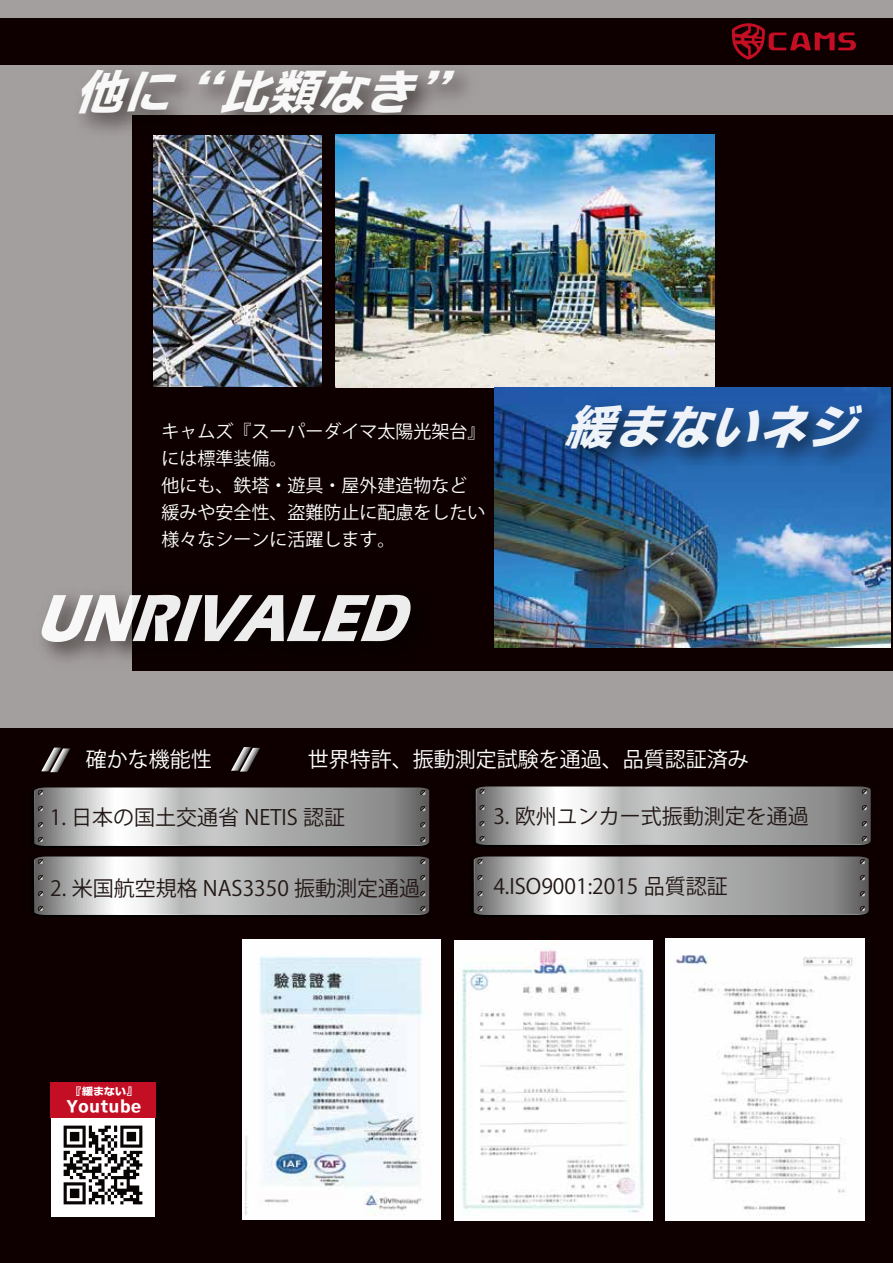
<style>
.page{position:relative;width:893px;height:1263px;background:#a49f9f}
.page>*{position:absolute;margin:0;border:0;box-sizing:border-box;transform-origin:0 0}
.t1{font:italic 700 69.15px "Eras ITC";color:#fff;scale:.86 1}
.t2{font:italic 48px "EPSONGOTHIC W6";color:#fff}
.t3{font:21px "Koz Go Pr 6 N";color:#221815}
.t4{font:21px "Koz Go Pr 6 N";color:#fff}
.t5{font:18px/27px "Koz Go Pr 6 N";color:#fff}
.t6{font:15.75px "EPSONPGOTHIC W6";color:#fff;scale:1.1 1}
.t7{font:10.5px "EPSONPGOTHIC W6";color:#fff;scale:1.1 1}
</style>
<div class="page">
<div style="left:0;top:18px;width:893px;height:46px;background:#0e0000"></div>
<div style="left:0;top:728px;width:893px;height:535px;background:#0e0000"></div>
<svg style="left:732px;top:23px;width:124px;height:37px"></svg>
<img style="left:242px;top:939px;width:198px;height:280px">
<img style="left:454px;top:940px;width:199px;height:281px">
<img style="left:666px;top:939px;width:199px;height:281px">
<div style="left:133px;top:116px;width:760px;height:554px;background:#0e0000"></div>
<img style="left:154px;top:148px;width:167px;height:239px">
<img style="left:335px;top:134px;width:380px;height:253px">
<img style="left:495px;top:387px;width:395px;height:260px">
<svg style="left:41px;top:748px;width:29px;height:24px"></svg>
<svg style="left:231px;top:747px;width:29px;height:25px"></svg>
<img style="left:52px;top:1117px;width:103px;height:100px">
<div style="left:50px;top:1082px;width:106px;height:35px;background:#c30e23"></div>
<img style="left:57px;top:64px;width:570px;height:84px">
<img style="left:547px;top:389px;width:344px;height:93px">
<img style="left:42px;top:569px;width:411px;height:102px">
<img style="left:475px;top:789px;width:388px;height:57px">
<svg style="left:476px;top:786px;width:395px;height:59px;background:#aeaeaf"></svg>
<img style="left:33px;top:790px;width:397px;height:57px">
<svg style="left:34px;top:787px;width:395px;height:59px;background:#aeaeaf"></svg>
<img style="left:33px;top:859px;width:397px;height:57px">
<svg style="left:34px;top:856px;width:395px;height:59px;background:#aeaeaf"></svg>
<img style="left:473px;top:859px;width:388px;height:57px">
<svg style="left:474px;top:856px;width:395px;height:59px;background:#aeaeaf"></svg>
<h2 class="t2" style="left:74px;top:68px;width:527px">他に“比類なき”　　　</h2>
<p class="t5" style="left:161px;top:418px;width:326px">キャムズ『スーパーダイマ太陽光架台』には標準装備。<br>他にも、鉄塔・遊具・屋外建造物など緩みや安全性、盗難防止に配慮をしたい様々なシーンに活躍します。</p>
<h1 class="t1" style="left:35px;top:578px;width:458px">UNRIVALED</h1>
<h2 class="t2" style="left:564px;top:402px;width:309px">緩まないネジ</h2>
<p class="t4" style="left:86px;top:747px;width:127px">確かな機能性</p>
<p class="t4" style="left:308px;top:748px;width:442px">世界特許、振動測定試験を通過、品質認証済み</p>
<p class="t3" style="left:50px;top:805px;width:297px">1. 日本の国土交通省 NETIS 認証</p>
<p class="t3" style="left:493px;top:804px;width:317px">3. 欧州ユンカー式振動測定を通過</p>
<p class="t3" style="left:50px;top:876px;width:371px">2. 米国航空規格 NAS3350 振動測定通過</p>
<p class="t3" style="left:493px;top:874px;width:236px">4.ISO9001:2015 品質認証</p>
<p class="t7" style="left:76px;top:1086px;width:53px">『緩まない』</p>
<p class="t6" style="left:67px;top:1098px;width:70px">Youtube</p>
</div>
